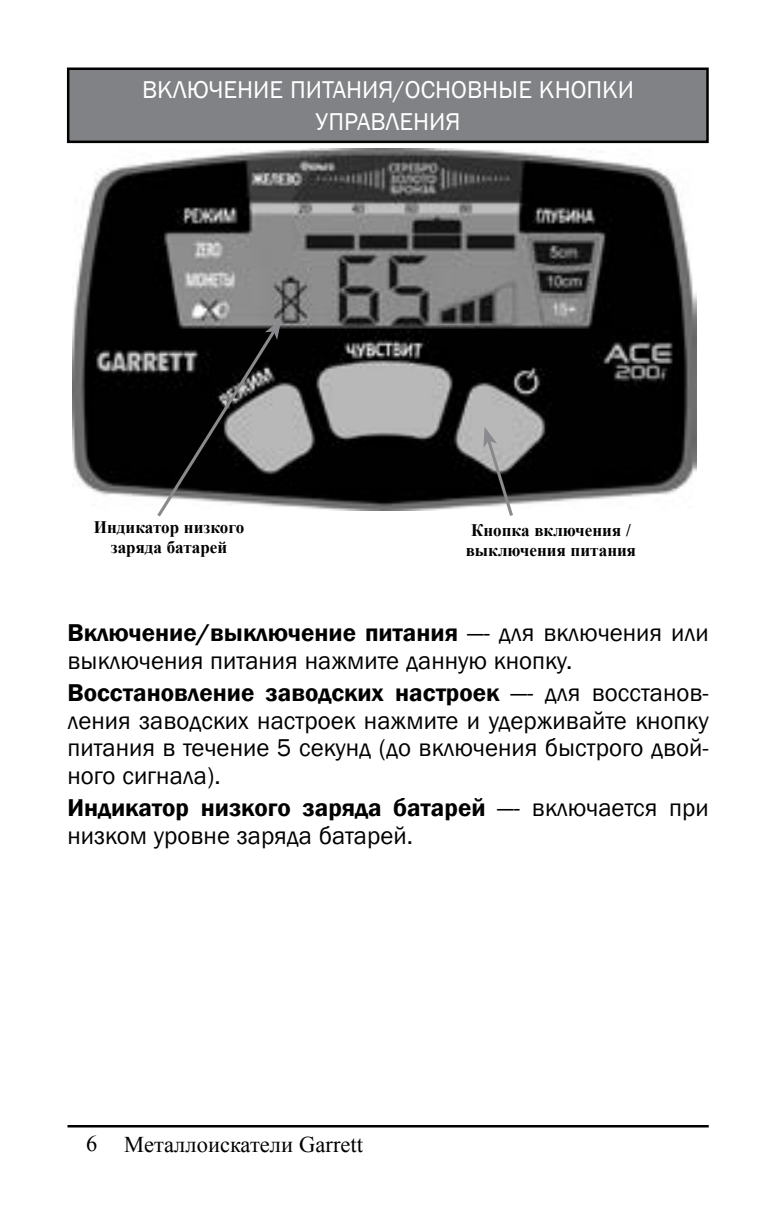
<style>
.page{position:relative;width:765px;height:1215px;background:#fff}
.page>*{position:absolute;margin:0;border:0;box-sizing:border-box;transform-origin:0 0}
.t1{font:25px/27.5px "Franklin Gothic";color:#000}
.t2{font:25px "Franklin Gothic";color:#fff}
.t3{font:22.5px "Times New Roman";color:#000}
.t4{font:700 17.5px/20px "Times New Roman";color:#000;text-align:center}
.s1{font-weight:600}
</style>
<div class="page">
<hr style="left:68px;top:1125px;width:641px;height:3px;background:#000">
<div style="left:68px;top:69px;width:640px;height:73px;background:#808285"></div>
<div style="left:67px;top:68px;width:642px;height:75px;border:2px solid #000"></div>
<img style="left:72px;top:149px;width:624px;height:362px">
<svg style="left:483px;top:427px;width:32px;height:89px;background:#828283"></svg>
<svg style="left:154px;top:319px;width:127px;height:198px;background:#414142"></svg>
<p class="t2" style="left:142px;top:74px;width:83px">Включение</p>
<p class="t2" style="left:290px;top:74px;width:8px">питани</p>
<p class="t2" style="left:379px;top:74px;width:43px">я/основн</p>
<p class="t2" style="left:498px;top:74px;width:57px">ые кнопки</p>
<p class="t2" style="left:316px;top:106px;width:28px">управ</p>
<p class="t2" style="left:386px;top:106px;width:29px">лени</p>
<p class="t2" style="left:446px;top:106px;width:17px">я</p>
<p class="t4" style="left:94px;top:517px;width:152px">Индикатор низкого заряда батарей</p>
<p class="t4" style="left:466px;top:519px;width:172px">Кнопка включения / выключения питания</p>
<p class="t1" style="left:68px;top:620px;width:643px"><span class="s1">Включение/выключение питания</span> —- для включения или выключения питания нажмите данную кнопку.</p>
<p class="t1" style="left:68px;top:680px;width:643px;text-align:justify"><span class="s1">Восстановление заводских настроек</span> —- для восстанов&shy;ления заводских настроек нажмите и удерживайте кнопку питания в течение 5 секунд (до включения быстрого двой&shy;ного сигнала).</p>
<p class="t1" style="left:68px;top:795px;width:643px"><span class="s1">Индикатор низкого заряда батарей</span> —- включается при низком уровне заряда батарей.</p>
<p class="t3" style="left:86px;top:1129px;width:278px">6 Металлоискатели Garrett</p>
</div>
